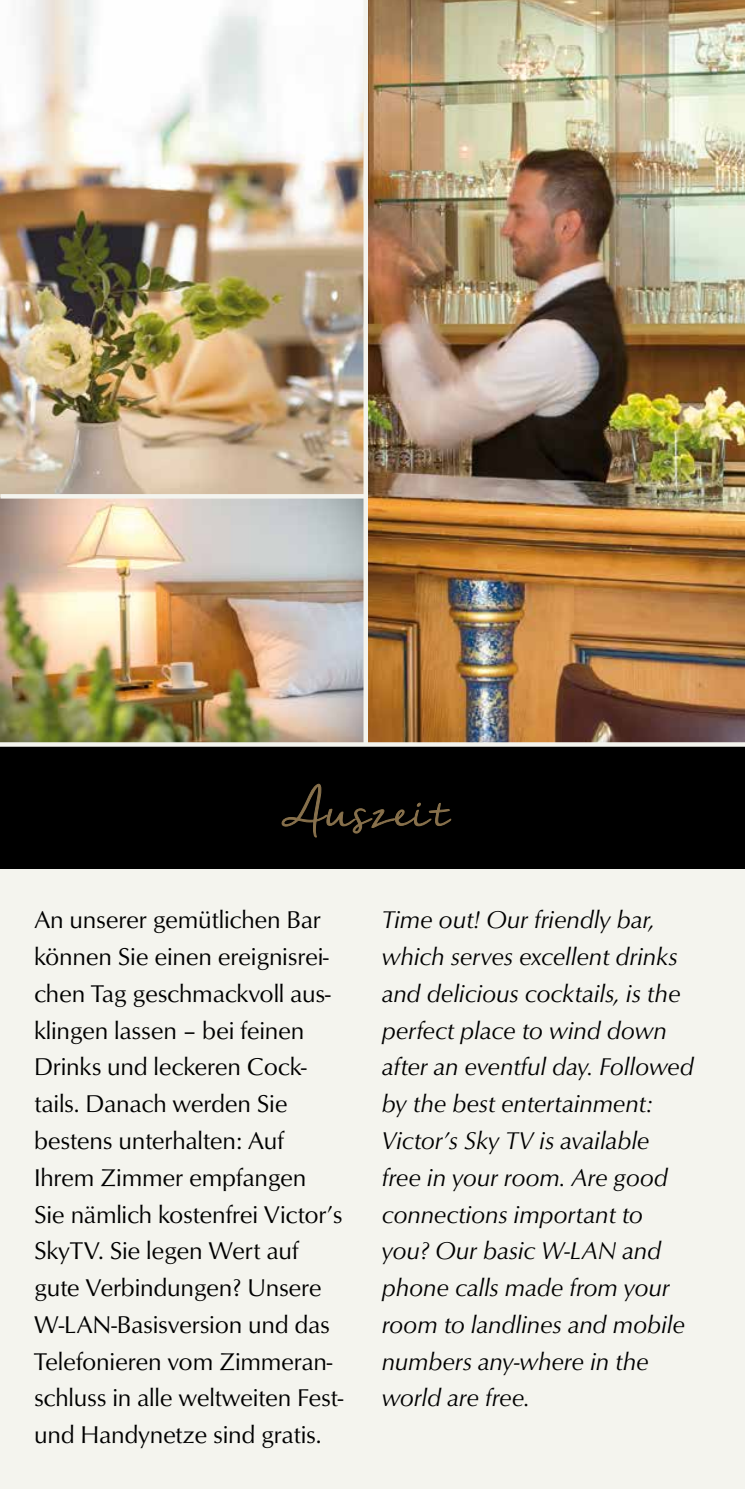
<style>
.page{position:relative;width:745px;height:1489px;background:#fff}
.page>*{position:absolute;margin:0;border:0;box-sizing:border-box;transform-origin:0 0}
.t1{font:50px "Nella Sue";letter-spacing:.04em;color:#88714c}
.t2{font:25px/36.8px "O004 T";letter-spacing:-.01em;color:#000}
.t3{font:italic 25px/36.8px "O004 T";letter-spacing:-.005em;color:#000}
</style>
<div class="page">
<div style="left:0;top:0;width:744px;height:1488px;background:#f4f4ee"></div>
<img style="left:0;top:498px;width:363px;height:244px">
<img style="left:0;top:0;width:363px;height:494px">
<div style="left:0;top:744px;width:744px;height:124px;background:#000"></div>
<svg style="left:281px;top:783px;width:170px;height:54px"></svg>
<img style="left:368px;top:0;width:376px;height:742px">
<svg style="left:0;top:742px;width:744px;height:4px;fill:#f4f4ee"></svg>
<div style="left:363px;top:0;width:5px;height:744px;background:#f4f4ee"></div>
<h1 class="t1" style="left:282px;top:773px;width:169px">Auszeit</h1>
<p class="t2" style="left:34px;top:901px;width:310px">An unserer gemütlichen Bar können Sie einen ereignisrei&shy;chen Tag geschmackvoll aus&shy;klingen lassen – bei feinen<br>Drinks und leckeren Cock&shy;tails. Danach werden Sie bestens unterhalten: Auf<br>Ihrem Zimmer empfangen<br>Sie nämlich kostenfrei Victor’s<br>SkyTV. Sie legen Wert auf gute Verbindungen? Unsere<br>W-LAN-Basisversion und das<br>Telefonieren vom Zimmeran&shy;schluss in alle weltweiten Fest&shy;und Handynetze sind gratis.</p>
<p class="t3" style="left:381px;top:901px;width:313px">Time out! Our friendly bar, which serves excellent drinks and delicious cocktails, is the perfect place to wind down after an eventful day. Followed by the best entertainment:<br>Victor’s Sky TV is available free in your room. Are good connections important to you? Our basic W-LAN and phone calls made from your room to landlines and mobile numbers any-where in the world are free.</p>
</div>
